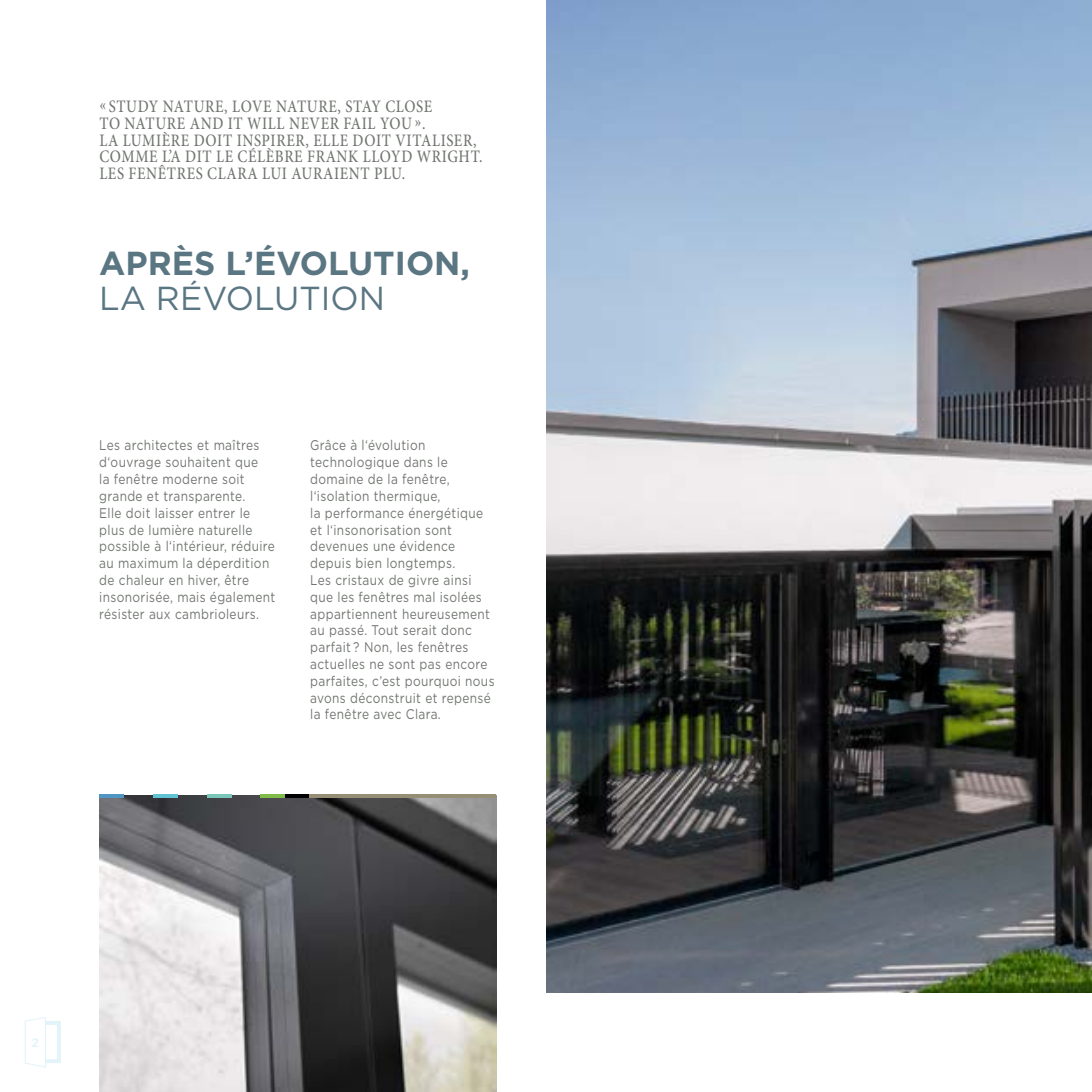
<style>
.page{position:relative;width:1092px;height:1092px;background:#fff}
.page>*{position:absolute;margin:0;border:0;box-sizing:border-box;transform-origin:0 0}
.t1{font:700 33.25px "Gotham";color:#5a7682}
.t2{font:33.25px "Gotham";color:#5a7682}
.t3{font:500 17.5px/16.8px "Minion Pro";letter-spacing:.04em;color:#717670;scale:.85 1}
.t4{font:14px/16.8px "Gotham";letter-spacing:.03em;color:#717670;scale:.85 1}
.t5{font:500 12.25px "Gotham";color:#c5e6f4}
</style>
<div class="page">
<img style="left:546px;top:0;width:545px;height:992px">
<svg style="left:25px;top:1017px;width:36px;height:51px"></svg>
<hr style="left:1091px;top:794px;width:1px;height:198px;background:#5a7682">
<img style="left:99px;top:795px;width:397px;height:296px">
<hr style="left:285px;top:794px;width:24px;height:3px;background:#000">
<hr style="left:99px;top:794px;width:25px;height:3px;background:#5195c5">
<hr style="left:153px;top:794px;width:25px;height:3px;background:#62c3d4">
<hr style="left:207px;top:794px;width:24px;height:3px;background:#7ac6ba">
<hr style="left:260px;top:794px;width:25px;height:3px;background:#7fbc4a">
<hr style="left:309px;top:794px;width:187px;height:3px;background:#968f75">
<p class="t3" style="left:99px;top:98px;width:452px">« STUDY NATURE, LOVE NATURE, STAY CLOSE<br>TO NATURE AND IT WILL NEVER FAIL YOU ».<br>LA LUMIÈRE DOIT INSPIRER, ELLE DOIT VITALISER, COMME L’A DIT LE CÉLÈBRE FRANK LLOYD WRIGHT.<br>LES FENÊTRES CLARA LUI AURAIENT PLU.</p>
<h1 class="t1" style="left:99px;top:241px;width:372px">APRÈS L’ÉVOLUTION,</h1>
<h1 class="t2" style="left:99px;top:277px;width:287px">LA RÉVOLUTION</h1>
<p class="t4" style="left:99px;top:437px;width:209px">Les architectes et maîtres d‘ouvrage souhaitent que<br>la fenêtre moderne soit grande et transparente.<br>Elle doit laisser entrer le plus de lumière naturelle possible à l‘intérieur, réduire au maximum la déperdition de chaleur en hiver, être insonorisée, mais également résister aux cambrioleurs.</p>
<p class="t4" style="left:310px;top:437px;width:218px">Grâce à l‘évolution technologique dans le domaine de la fenêtre, l‘isolation thermique,<br>la performance énergétique et l‘insonorisation sont devenues une évidence depuis bien longtemps.<br>Les cristaux de givre ainsi que les fenêtres mal isolées appartiennent heureusement au passé. Tout serait donc parfait ? Non, les fenêtres actuelles ne sont pas encore parfaites, c’est pourquoi nous avons déconstruit et repensé la fenêtre avec Clara.</p>
<p class="t5" style="left:32px;top:1034px;width:9px">2</p>
</div>
